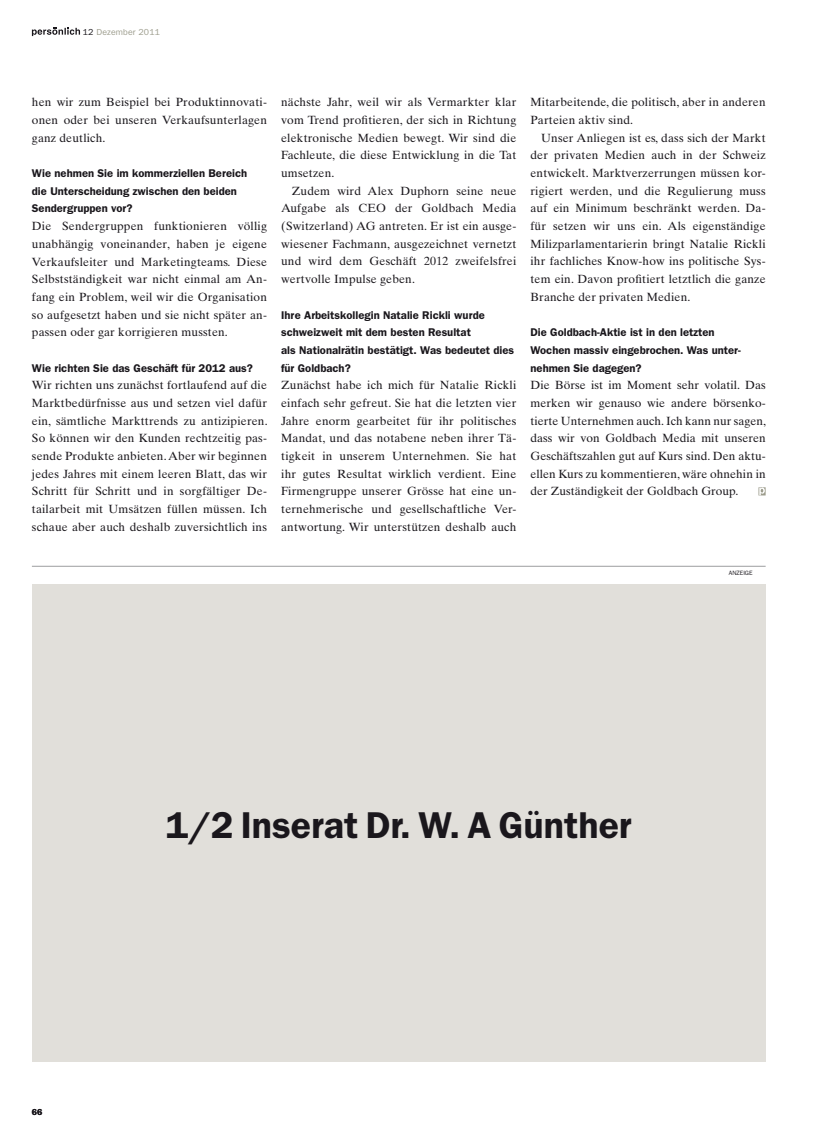
<style>
.page{position:relative;width:833px;height:1134px;background:#fff}
.page>*{position:absolute;margin:0;border:0;box-sizing:border-box;transform-origin:0 0}
.t1{font:600 37.5px "Franklin Gothic";color:#1a171c}
.t2{font:11.88px/17.6px "Times Ten";letter-spacing:.015em;color:#1a171c;text-align:justify}
.t3{font:600 11.25px/17.6px "Franklin Gothic";color:#1a171c}
.t4{font:8.75px "Franklin Gothic";letter-spacing:.015em;color:#9d9d8d}
.t5{font:600 8.75px "Franklin Gothic";color:#1a171c}
.t6{font:6.25px "Franklin Gothic";color:#1a171c}
.s1{color:#1a171c}
</style>
<div class="page">
<svg style="left:32px;top:28px;width:48px;height:8px"></svg>
<div style="left:32px;top:584px;width:733px;height:477px;background:#e1dfda"></div>
<hr style="left:32px;top:566px;width:733px;height:1px;background:#9c9e9f">
<svg style="left:758px;top:487px;width:7px;height:8px"></svg>
<p class="t4" style="left:83px;top:27px;width:79px"><span class="s1">12</span> Dezember 2011</p>
<p class="t2" style="left:32px;top:93px;width:237px">hen wir zum Beispiel bei Produktinnovati&shy;onen oder bei unseren Verkaufsunterlagen ganz deutlich.</p>
<p class="t3" style="left:32px;top:164px;width:217px">Wie nehmen Sie im kommerziellen Bereich die Unterscheidung zwischen den beiden<br>Sendergruppen vor?</p>
<p class="t2" style="left:32px;top:217px;width:237px">Die Sendergruppen funktionieren völlig unabhängig voneinander, haben je eigene Verkaufsleiter und Marketingteams. Diese Selbstständigkeit war nicht einmal am An&shy;fang ein Problem, weil wir die Organisation so aufgesetzt haben und sie nicht später an&shy;passen oder gar korrigieren mussten.</p>
<p class="t3" style="left:32px;top:359px;width:222px">Wie richten Sie das Geschäft für 2012 aus?</p>
<p class="t2" style="left:32px;top:376px;width:237px">Wir richten uns zunächst fortlaufend auf die Marktbedürfnisse aus und setzen viel dafür ein, sämtliche Markttrends zu antizipieren.<br>So können wir den Kunden rechtzeitig pas&shy;sende Produkte anbieten. Aber wir beginnen jedes Jahres mit einem leeren Blatt, das wir Schritt für Schritt und in sorgfältiger De&shy;tailarbeit mit Umsätzen füllen müssen. Ich schaue aber auch deshalb zuversichtlich ins</p>
<p class="t2" style="left:281px;top:93px;width:237px">nächste Jahr, weil wir als Vermarkter klar vom Trend profitieren, der sich in Richtung elektronische Medien bewegt. Wir sind die Fachleute, die diese Entwicklung in die Tat umsetzen.</p>
<p class="t2" style="left:281px;top:182px;width:237px;text-indent:11px">Zudem wird Alex Duphorn seine neue Aufgabe als CEO der Goldbach Media (Switzerland) AG antreten. Er ist ein ausge&shy;wiesener Fachmann, ausgezeichnet vernetzt und wird dem Geschäft 2012 zweifelsfrei wertvolle Impulse geben.</p>
<p class="t3" style="left:281px;top:306px;width:234px">Ihre Arbeitskollegin Natalie Rickli wurde schweizweit mit dem besten Resultat<br>als Nationalrätin bestätigt. Was bedeutet dies für Goldbach?</p>
<p class="t2" style="left:281px;top:376px;width:237px">Zunächst habe ich mich für Natalie Rickli einfach sehr gefreut. Sie hat die letzten vier Jahre enorm gearbeitet für ihr politisches Mandat, und das notabene neben ihrer Tä&shy;tigkeit in unserem Unternehmen. Sie hat ihr gutes Resultat wirklich verdient. Eine Firmengruppe unserer Grösse hat eine un&shy;ternehmerische und gesellschaftliche Ver&shy;antwortung. Wir unterstützen deshalb auch</p>
<p class="t2" style="left:530px;top:93px;width:237px">Mitarbeitende, die politisch, aber in anderen<br>Parteien aktiv sind.</p>
<p class="t2" style="left:530px;top:129px;width:237px;text-indent:11px">Unser Anliegen ist es, dass sich der Markt der privaten Medien auch in der Schweiz entwickelt. Marktverzerrungen müssen kor&shy;rigiert werden, und die Regulierung muss auf ein Minimum beschränkt werden. Da&shy;für setzen wir uns ein. Als eigenständige Milizparlamentarierin bringt Natalie Rickli ihr fachliches Know-how ins politische Sys&shy;tem ein. Davon profitiert letztlich die ganze Branche der privaten Medien.</p>
<p class="t3" style="left:530px;top:323px;width:212px">Die Goldbach-Aktie ist in den letzten<br>Wochen massiv eingebrochen. Was unter&shy;nehmen Sie dagegen?</p>
<p class="t2" style="left:530px;top:376px;width:237px">Die Börse ist im Moment sehr volatil. Das merken wir genauso wie andere börsenko&shy;tierte Unternehmen auch. Ich kann nur sagen, dass wir von Goldbach Media mit unseren Geschäftszahlen gut auf Kurs sind. Den aktu&shy;ellen Kurs zu kommentieren, wäre ohnehin in der Zuständigkeit der Goldbach Group.</p>
<p class="t6" style="left:729px;top:569px;width:21px">Anzeige</p>
<p class="t5" style="left:32px;top:1106px;width:12px">66</p>
<h1 class="t1" style="left:166px;top:803px;width:467px">1/2 Inserat Dr. W. A Günther</h1>
</div>
